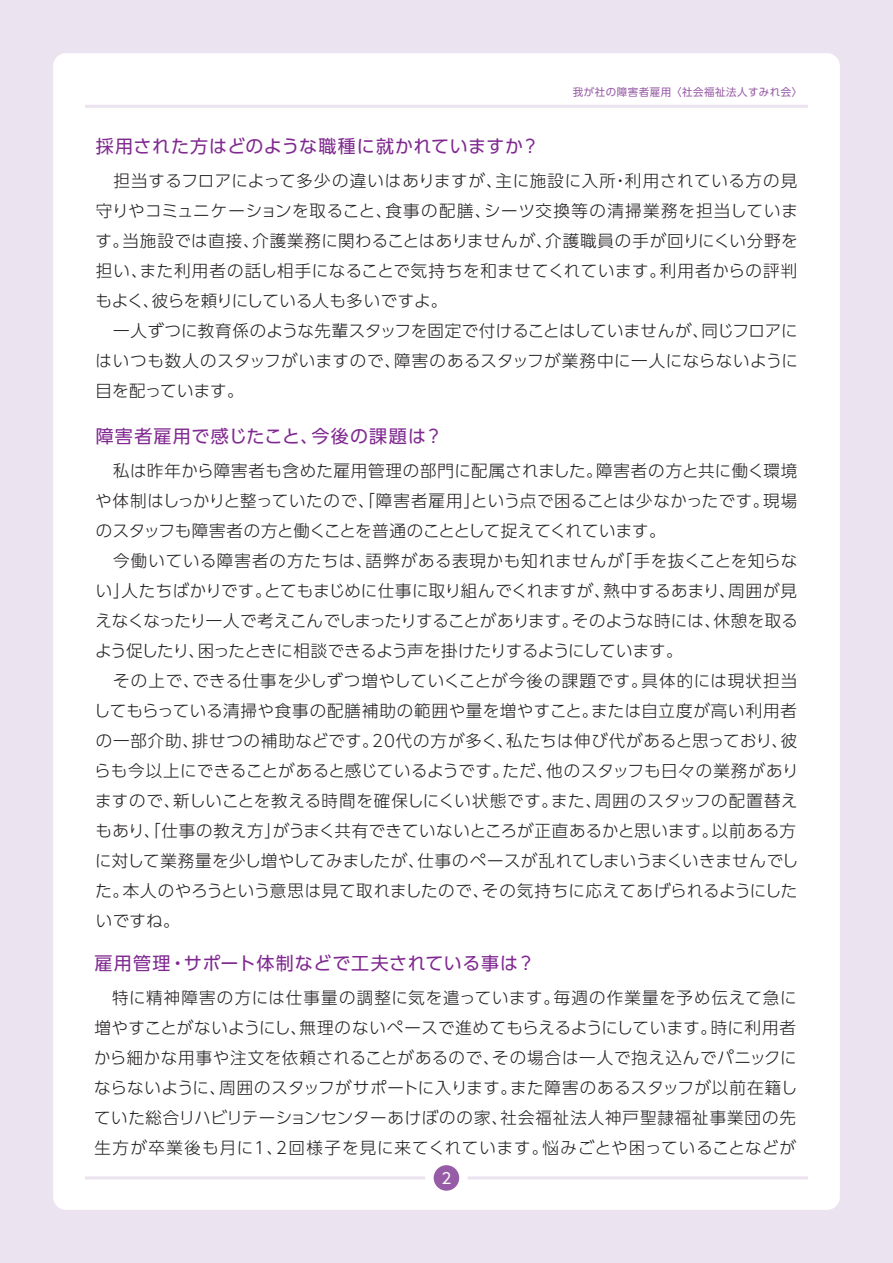
<style>
.page{position:relative;width:893px;height:1263px;background:#ece3f0}
.page>*{position:absolute;margin:0;border:0;box-sizing:border-box;transform-origin:0 0}
.t1{font:18px "UD Shin Go Pro";letter-spacing:.04em;color:#802990}
.t2{font:18px "UD Shin Go Pro";letter-spacing:.06em;color:#802990}
.t3{font:300 16.5px/30px "UD Shin Go Pro";letter-spacing:.03em;color:#231f20}
.t4{font:15px "UD Shin Go Pro";color:#fff}
.t5{font:10.5px "UD Shin Go Pro";letter-spacing:.05em;color:#975ca6}
</style>
<div class="page">
<div style="left:53px;top:53px;width:787px;height:1157px;background:#fff;border-radius:13px"></div>
<hr style="left:468px;top:1176px;width:340px;height:3px;background:#ece3f0">
<hr style="left:85px;top:105px;width:723px;height:3px;background:#ece3f0">
<div style="left:434px;top:1165px;width:25px;height:26px;background:#975ca6;border-radius:50%"></div>
<hr style="left:85px;top:1176px;width:340px;height:3px;background:#ece3f0">
<p class="t1" style="left:96px;top:132px;width:445px">採用された方はどのような職種に就かれていますか？</p>
<p class="t5" style="left:573px;top:83px;width:231px">我が社の障害者雇用 〈社会福祉法人すみれ会〉</p>
<p class="t3" style="left:95px;top:165px;width:704px">　担当するフロアによって多少の違いはありますが、主に施設に入所・利用されている方の見守りやコミュニケーションを取ること、食事の配膳、シーツ交換等の清掃業務を担当しています。当施設では直接、介護業務に関わることはありませんが、介護職員の手が回りにくい分野を担い、また利用者の話し相手になることで気持ちを和ませてくれています。利用者からの評判もよく、彼らを頼りにしている人も多いですよ。<br>　一人ずつに教育係のような先輩スタッフを固定で付けることはしていませんが、同じフロアにはいつも数人のスタッフがいますので、障害のあるスタッフが業務中に一人にならないように目を配っています。</p>
<p class="t2" style="left:96px;top:421px;width:349px">障害者雇用で感じたこと、今後の課題は？</p>
<p class="t3" style="left:94px;top:455px;width:706px">　私は昨年から障害者も含めた雇用管理の部門に配属されました。障害者の方と共に働く環境や体制はしっかりと整っていたので、「障害者雇用」という点で困ることは少なかったです。現場のスタッフも障害者の方と働くことを普通のこととして捉えてくれています。<br>　今働いている障害者の方たちは、語弊がある表現かも知れませんが「手を抜くことを知らない」人たちばかりです。とてもまじめに仕事に取り組んでくれますが、熱中するあまり、周囲が見えなくなったり一人で考えこんでしまったりすることがあります。そのような時には、休憩を取るよう促したり、困ったときに相談できるよう声を掛けたりするようにしています。<br>　その上で、できる仕事を少しずつ増やしていくことが今後の課題です。具体的には現状担当してもらっている清掃や食事の配膳補助の範囲や量を増やすこと。または自立度が高い利用者の一部介助、排せつの補助などです。20代の方が多く、私たちは伸び代があると思っており、彼らも今以上にできることがあると感じているようです。ただ、他のスタッフも日々の業務がありますので、新しいことを教える時間を確保しにくい状態です。また、周囲のスタッフの配置替えもあり、「仕事の教え方」がうまく共有できていないところが正直あるかと思います。以前ある方に対して業務量を少し増やしてみましたが、仕事のペースが乱れてしまいうまくいきませんでした。本人のやろうという意思は見て取れましたので、その気持ちに応えてあげられるようにしたいですね。</p>
<p class="t1" style="left:94px;top:948px;width:442px">雇用管理・サポート体制などで工夫されている事は？</p>
<p class="t3" style="left:94px;top:982px;width:705px;text-align:justify">　特に精神障害の方には仕事量の調整に気を遣っています。毎週の作業量を予め伝えて急に増やすことがないようにし、無理のないペースで進めてもらえるようにしています。時に利用者から細かな用事や注文を依頼されることがあるので、その場合は一人で抱え込んでパニックにならないように、周囲のスタッフがサポートに入ります。また障害のあるスタッフが以前在籍していた総合リハビリテーションセンターあけぼのの家、社会福祉法人神戸聖隷福祉事業団の先生方が卒業後も月に1、2回様子を見に来てくれています。悩みごとや困っていることなどが</p>
<p class="t4" style="left:441px;top:1166px;width:11px">2</p>
</div>
